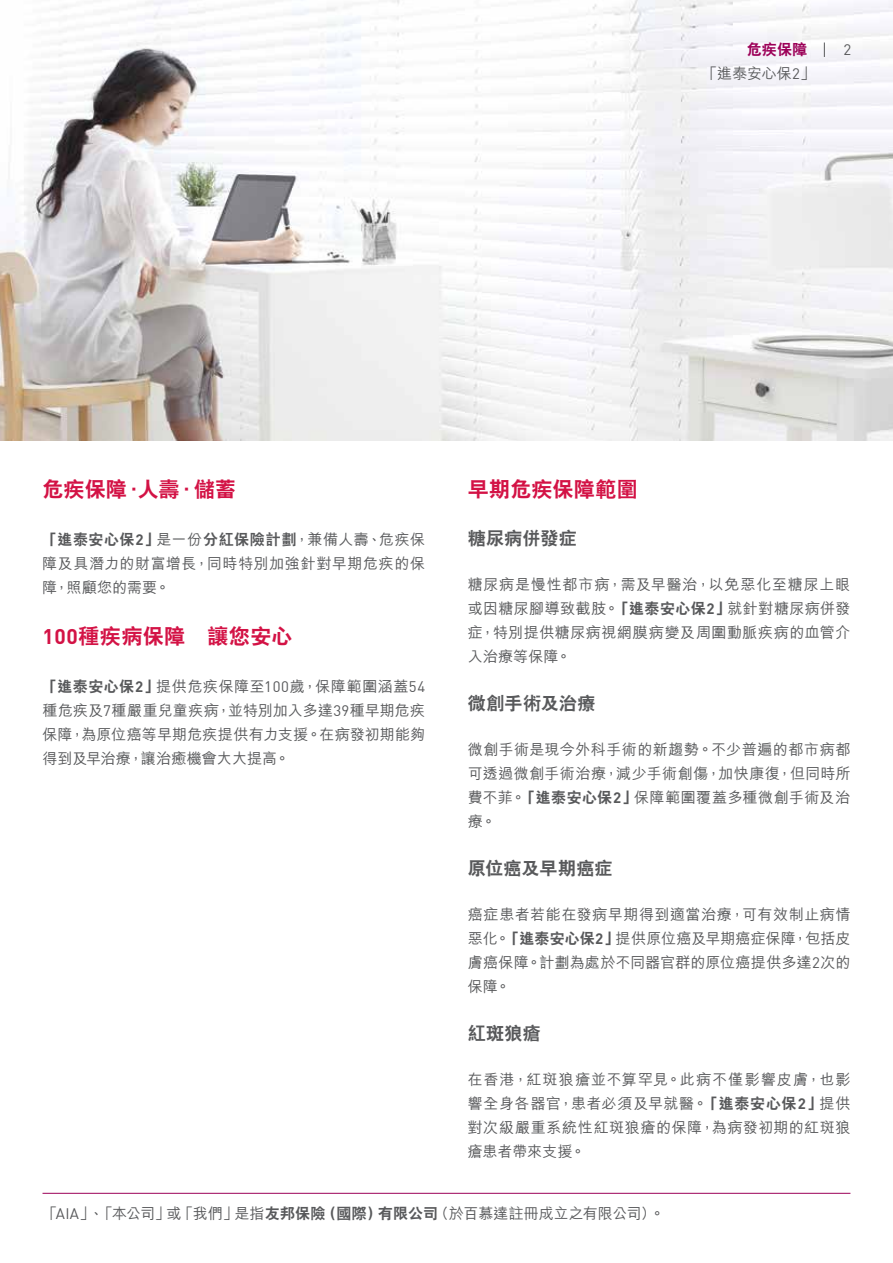
<style>
.page{position:relative;width:893px;height:1263px;background:#fff}
.page>*{position:absolute;margin:0;border:0;box-sizing:border-box;transform-origin:0 0}
.t1{font:800 21px "C Hei 2 HK";letter-spacing:.02em;color:#d31245}
.t2{font:800 18px "C Hei 2 HK";letter-spacing:.015em;color:#58595b}
.t3{font:500 15px/24px "M Hei HK";letter-spacing:.025em;color:#58595b;text-align:justify}
.t4{font:500 15px "M Hei HK";letter-spacing:-.01em;color:#58595b}
.t5{font:800 15px "C Hei 2 HK";letter-spacing:.035em;color:#58595b}
.t6{font:800 15px "C Hei 2 HK";color:#9c0058}
.t7{font:15px "DIN";color:#58595b}
.s1{font-family:"DIN";font-weight:400}
.s2{font-family:"DIN";font-weight:700}
.s3{font-family:"M Hei HK";font-weight:500}
.s4{font-family:"C Hei 2 HK";font-weight:800}
</style>
<div class="page">
<img style="left:0;top:0;width:893px;height:440px">
<hr style="left:43px;top:1193px;width:807px;height:1px;background:#9c0058">
<svg style="left:824px;top:43px;width:1px;height:14px"></svg>
<p class="t6" style="left:747px;top:42px;width:62px">危疾保障</p>
<p class="t3" style="left:703px;top:61px;width:114px">「進泰安心保<span class="s1">2</span>」</p>
<p class="t7" style="left:843px;top:41px;width:9px">2</p>
<h1 class="t1" style="left:43px;top:478px;width:195px">危疾保障．人壽．儲蓄</h1>
<p class="t5" style="left:43px;top:531px;width:384px">「進泰安心保<span class="s2">2</span>」<span class="s3">是一份</span>分紅保險計劃<span class="s3">，兼備人壽、危疾保</span></p>
<p class="t3" style="left:43px;top:550px;width:384px">障及具潛力的財富增長，同時特別加強針對早期危疾的保障，照顧您的需要。</p>
<h1 class="t1" style="left:43px;top:625px;width:251px"><span class="s2">100</span>種疾病保障　讓您安心</h1>
<p class="t3" style="left:43px;top:673px;width:384px"><span class="s4">「進泰安心保</span><span class="s2">2</span><span class="s4">」</span>提供危疾保障至<span class="s1">100</span>歲，保障範圍涵蓋<span class="s1">54</span>種危疾及<span class="s1">7</span>種嚴重兒童疾病，並特別加入多達<span class="s1">39</span>種早期危疾保障，為原位癌等早期危疾提供有力支援。在病發初期能夠得到及早治療，讓治癒機會大大提高。</p>
<h1 class="t1" style="left:468px;top:478px;width:172px">早期危疾保障範圍</h1>
<p class="t2" style="left:468px;top:529px;width:111px">糖尿病併發症</p>
<p class="t3" style="left:468px;top:571px;width:384px">糖尿病是慢性都市病，需及早醫治，以免惡化至糖尿上眼或因糖尿腳導致截肢。<span class="s4">「進泰安心保</span><span class="s2">2</span><span class="s4">」</span>就針對糖尿病併發症，特別提供糖尿病視網膜病變及周圍動脈疾病的血管介入治療等保障。</p>
<p class="t2" style="left:468px;top:694px;width:129px">微創手術及治療</p>
<p class="t3" style="left:468px;top:736px;width:384px">微創手術是現今外科手術的新趨勢。不少普遍的都市病都可透過微創手術治療，減少手術創傷，加快康復，但同時所費不菲。<span class="s4">「進泰安心保</span><span class="s2">2</span><span class="s4">」</span>保障範圍覆蓋多種微創手術及治療。</p>
<p class="t2" style="left:468px;top:859px;width:146px">原位癌及早期癌症</p>
<p class="t3" style="left:468px;top:901px;width:384px">癌症患者若能在發病早期得到適當治療，可有效制止病情惡化。<span class="s4">「進泰安心保</span><span class="s2">2</span><span class="s4">」</span>提供原位癌及早期癌症保障，包括皮膚癌保障。計劃為處於不同器官群的原位癌提供多達<span class="s1">2</span>次的保障。</p>
<p class="t2" style="left:468px;top:1024px;width:75px">紅斑狼瘡</p>
<p class="t3" style="left:468px;top:1066px;width:384px">在香港，紅斑狼瘡並不算罕見。此病不僅影響皮膚，也影響全身各器官，患者必須及早就醫。<span class="s4">「進泰安心保</span><span class="s2">2</span><span class="s4">」</span>提供對次級嚴重系統性紅斑狼瘡的保障，為病發初期的紅斑狼瘡患者帶來支援。</p>
<p class="t4" style="left:43px;top:1203px;width:624px">「<span class="s1">AIA</span>」、「本公司」或「我們」是指<span class="s4">友邦保險（國際）有限公司</span>（於百慕達註冊成立之有限公司）。</p>
</div>
